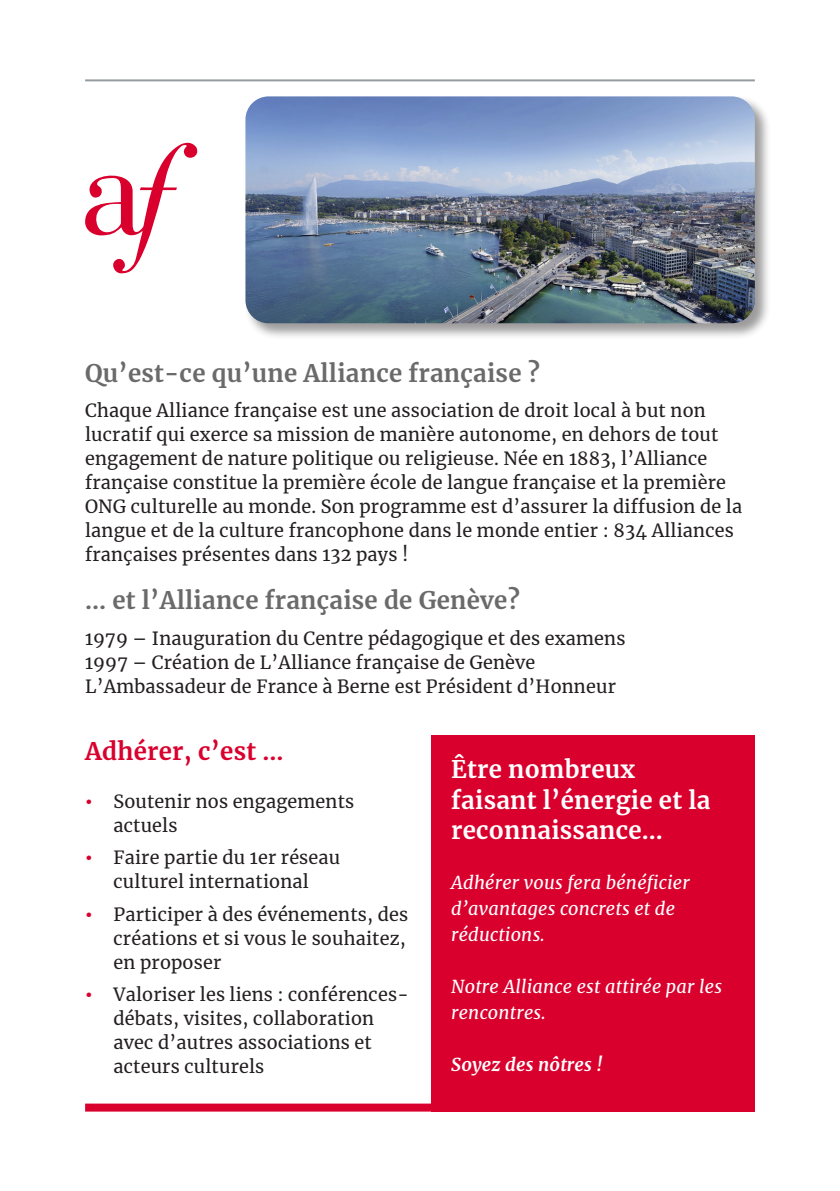
<style>
.page{position:relative;width:840px;height:1191px;background:#fff}
.page>*{position:absolute;margin:0;border:0;box-sizing:border-box;transform-origin:0 0}
.t1{font:700 24px "Merriweather";letter-spacing:.01em;color:#6b6a6a}
.t2{font:700 24px/30px "Merriweather";letter-spacing:.01em;color:#fff}
.t3{font:700 24px "Merriweather";letter-spacing:.01em;color:#d9002e}
.t4{font:18px/24px "Merriweather";letter-spacing:.01em;color:#231f20}
.t5{font:italic 18px/26px "Merriweather";letter-spacing:.01em;color:#fff}
.t6{font:italic 700 18px "Merriweather";letter-spacing:.01em;color:#fff}
.s1{font-weight:900;color:#d9002e}
</style>
<div class="page">
<svg style="left:85px;top:143px;width:112px;height:130px"></svg>
<div style="left:431px;top:735px;width:323px;height:376px;background:#d9002e"></div>
<div style="left:244px;top:95px;width:527px;height:244px;background:#231f20;opacity:.45"></div>
<img style="left:245px;top:96px;width:509px;height:227px">
<div style="left:85px;top:1103px;width:669px;height:8px;background:#d9002e"></div>
<hr style="left:85px;top:79px;width:669px;height:2px;background:#949ca0">
<h1 class="t1" style="left:85px;top:357px;width:456px">Qu’est-ce qu’une Alliance française ?</h1>
<p class="t4" style="left:85px;top:398px;width:658px">Chaque Alliance française est une association de droit local à but non lucratif qui exerce sa mission de manière autonome, en dehors de tout engagement de nature politique ou religieuse. Née en 1883, l’Alliance française constitue la première école de langue française et la première ONG culturelle au monde. Son programme est d’assurer la diffusion de la langue et de la culture francophone dans le monde entier : 834 Alliances françaises présentes dans 132 pays !</p>
<h1 class="t1" style="left:85px;top:584px;width:436px">… et l’Alliance française de Genève?</h1>
<p class="t4" style="left:85px;top:626px;width:541px">1979 – Inauguration du Centre pédagogique et des examens<br>1997 – Création de L’Alliance française de Genève<br>L’Ambassadeur de France à Berne est Président d’Honneur</p>
<h1 class="t3" style="left:85px;top:734px;width:200px">Adhérer, c’est …</h1>
<p class="t4" style="left:113px;top:788px;width:242px;text-indent:-28px"><span class="s1">•</span> Soutenir nos engagements actuels</p>
<p class="t4" style="left:85px;top:845px;width:256px;text-align:center"><span class="s1">•</span> Faire partie du 1er réseau culturel international</p>
<p class="t4" style="left:113px;top:901px;width:296px;text-indent:-28px"><span class="s1">•</span> Participer à des événements, des créations et si vous le souhaitez, en proposer</p>
<p class="t4" style="left:113px;top:982px;width:296px;text-indent:-28px"><span class="s1">•</span> Valoriser les liens : conférences&shy;débats, visites, collaboration avec d’autres associations et acteurs culturels</p>
<h1 class="t2" style="left:451px;top:754px;width:260px">Être nombreux faisant l’énergie et la reconnaissance…</h1>
<p class="t5" style="left:451px;top:868px;width:240px">Adhérer vous fera bénéficier d’avantages concrets et de réductions.</p>
<p class="t5" style="left:451px;top:972px;width:272px">Notre Alliance est attirée par les rencontres.</p>
<p class="t6" style="left:451px;top:1051px;width:153px">Soyez des nôtres !</p>
</div>
